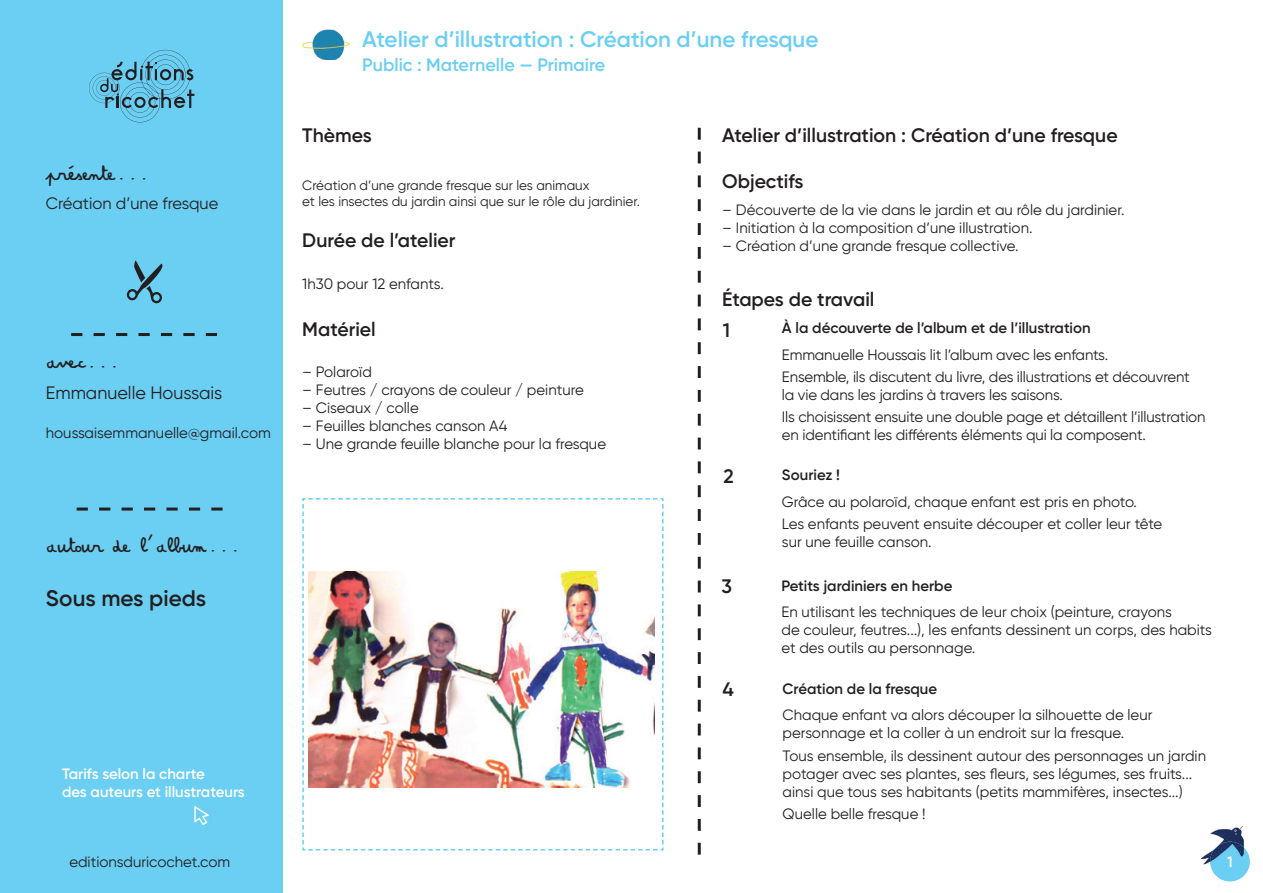
<style>
.page{position:relative;width:1263px;height:893px;background:#fff}
.page>*{position:absolute;margin:0;border:0;box-sizing:border-box;transform-origin:0 0}
.t1{font:600 22.5px "Gilroy";color:#6bcef3}
.t2{font:600 22.5px "Gilroy";color:#231f20}
.t3{font:21.45px "Amandine";color:#231f20}
.t4{font:21px "Amandine";color:#231f20}
.t5{font:600 19.5px/30.9px "Gilroy";color:#231f20}
.t6{font:600 18px "Gilroy";color:#6bcef3}
.t7{font:18px "Gilroy";color:#231f20}
.t8{font:16.5px "Gilroy";color:#231f20}
.t9{font:15px/18px "Gilroy";color:#231f20}
.t10{font:600 15px "Gilroy";color:#231f20}
.t11{font:600 15px/18px "Gilroy";color:#fff}
.t12{font:13.5px/16.2px "Gilroy";color:#231f20}
</style>
<div class="page">
<svg style="left:698px;top:128px;width:3px;height:727px"></svg>
<div style="left:1210px;top:842px;width:40px;height:39px;background:#6bcef3;border-radius:50%"></div>
<img style="left:1201px;top:826px;width:43px;height:38px">
<img style="left:1210px;top:842px;width:34px;height:22px">
<div style="left:0;top:0;width:282px;height:893px;background:#6bcef3"></div>
<svg style="left:71px;top:333px;width:146px;height:3px"></svg>
<svg style="left:127px;top:260px;width:36px;height:43px"></svg>
<svg style="left:302px;top:498px;width:362px;height:353px"></svg>
<svg style="left:77px;top:507px;width:146px;height:3px"></svg>
<svg style="left:89px;top:50px;width:105px;height:72px"></svg>
<img style="left:194px;top:807px;width:15px;height:18px">
<img style="left:308px;top:571px;width:347px;height:216px">
<img style="left:302px;top:30px;width:48px;height:30px">
<h2 class="t3" style="left:46px;top:158px;width:103px">présente...</h2>
<p class="t8" style="left:46px;top:194px;width:174px">Création d’une fresque</p>
<h2 class="t3" style="left:46px;top:346px;width:74px">avec...</h2>
<p class="t7" style="left:46px;top:381px;width:178px">Emmanuelle Houssais</p>
<p class="t9" style="left:46px;top:424px;width:226px">houssaisemmanuelle@gmail.com</p>
<h3 class="t4" style="left:46px;top:531px;width:194px">autour de l’album...</h3>
<h1 class="t2" style="left:46px;top:584px;width:162px">Sous mes pieds</h1>
<p class="t11" style="left:62px;top:765px;width:184px">Tarifs selon la charte<br>des auteurs et illustrateurs</p>
<h1 class="t1" style="left:362px;top:25px;width:458px">Atelier d’illustration : Création d’une fresque</h1>
<p class="t6" style="left:362px;top:54px;width:244px">Public : Maternelle — Primaire</p>
<h3 class="t5" style="left:302px;top:119px;width:71px">Thèmes</h3>
<p class="t12" style="left:302px;top:177px;width:339px">Création d’une grande fresque sur les animaux<br>et les insectes du jardin ainsi que sur le rôle du jardinier.</p>
<h3 class="t5" style="left:302px;top:225px;width:155px">Durée de l’atelier</h3>
<p class="t9" style="left:302px;top:274px;width:143px">1h30 pour 12 enfants.</p>
<h3 class="t5" style="left:302px;top:313px;width:75px">Matériel</h3>
<p class="t9" style="left:302px;top:363px;width:71px">– Polaroïd</p>
<p class="t9" style="left:302px;top:381px;width:283px">– Feutres / crayons de couleur / peinture</p>
<p class="t9" style="left:302px;top:399px;width:118px">– Ciseaux / colle</p>
<p class="t9" style="left:302px;top:417px;width:207px">– Feuilles blanches canson A4</p>
<p class="t9" style="left:302px;top:435px;width:305px">– Une grande feuille blanche pour la fresque</p>
<h3 class="t5" style="left:722px;top:119px;width:397px">Atelier d’illustration : Création d’une fresque</h3>
<h3 class="t5" style="left:722px;top:166px;width:83px">Objectifs</h3>
<p class="t9" style="left:722px;top:201px;width:404px">– Découverte de la vie dans le jardin et au rôle du jardinier.</p>
<p class="t9" style="left:722px;top:219px;width:312px">– Initiation à la composition d’une illustration.</p>
<p class="t9" style="left:722px;top:237px;width:298px">– Création d’une grande fresque collective.</p>
<h3 class="t5" style="left:722px;top:284px;width:154px">Étapes de travail<br>1</h3>
<p class="t10" style="left:782px;top:319px;width:310px">À la découverte de l’album et de l’illustration</p>
<p class="t9" style="left:782px;top:343px;width:409px;line-height:22.2px">Emmanuelle Houssais lit l’album avec les enfants.<br>Ensemble, ils discutent du livre, des illustrations et découvrent</p>
<p class="t9" style="left:782px;top:384px;width:425px;line-height:22.2px">la vie dans les jardins à travers les saisons.<br>Ils choisissent ensuite une double page et détaillent l’illustration</p>
<p class="t9" style="left:782px;top:426px;width:366px">en identifiant les différents éléments qui la composent.</p>
<h3 class="t5" style="left:723px;top:460px;width:12px">2</h3>
<h3 class="t5" style="left:721px;top:571px;width:12px">3</h3>
<h3 class="t5" style="left:722px;top:674px;width:13px">4</h3>
<p class="t10" style="left:782px;top:465px;width:60px">Souriez !</p>
<p class="t9" style="left:782px;top:490px;width:382px;line-height:22.2px">Grâce au polaroïd, chaque enfant est pris en photo.<br>Les enfants peuvent ensuite découper et coller leur tête</p>
<p class="t9" style="left:782px;top:532px;width:151px">sur une feuille canson.</p>
<p class="t10" style="left:781px;top:576px;width:172px">Petits jardiniers en herbe</p>
<p class="t9" style="left:781px;top:603px;width:432px">En utilisant les techniques de leur choix (peinture, crayons<br>de couleur, feutres...), les enfants dessinent un corps, des habits et des outils au personnage.</p>
<p class="t10" style="left:783px;top:679px;width:156px">Création de la fresque</p>
<p class="t9" style="left:783px;top:706px;width:371px">Chaque enfant va alors découper la silhouette de leur personnage et la coller à un endroit sur la fresque.</p>
<p class="t9" style="left:783px;top:746px;width:425px">Tous ensemble, ils dessinent autour des personnages un jardin potager avec ses plantes, ses fleurs, ses légumes, ses fruits... ainsi que tous ses habitants (petits mammifères, insectes...)</p>
<p class="t9" style="left:783px;top:804px;width:144px">Quelle belle fresque !</p>
<p class="t9" style="left:69px;top:852px;width:162px">editionsduricochet.com</p>
<p class="t11" style="left:1227px;top:852px;width:7px">1</p>
</div>
